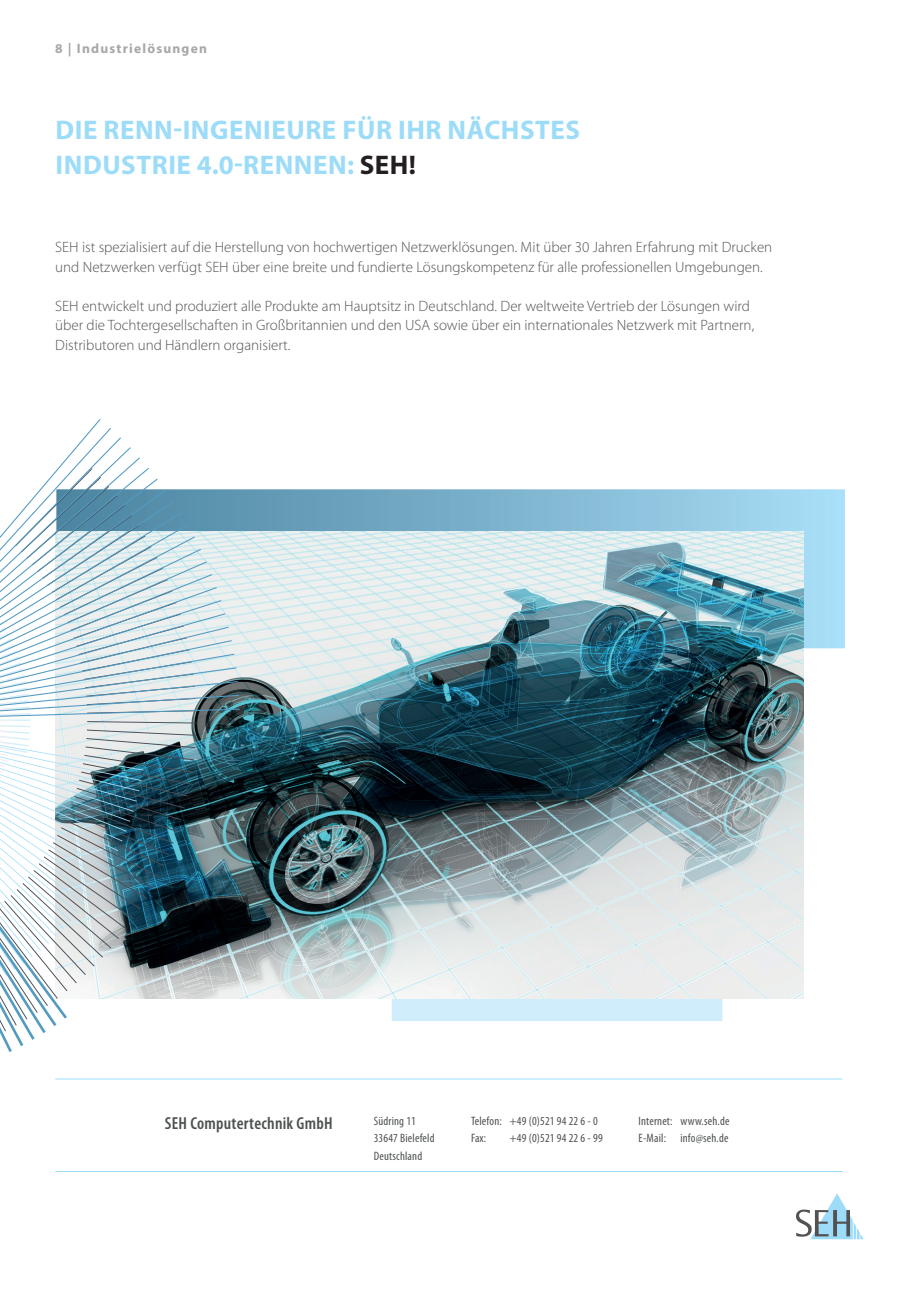
<style>
.page{position:relative;width:919px;height:1289px;background:#fff}
.page>*{position:absolute;margin:0;border:0;box-sizing:border-box;transform-origin:0 0}
.t1{font:700 27px/34.5px "Myriad Pro";letter-spacing:.02em;color:#9cdcf8}
.t2{font:600 condensed 17.4px "Myriad Pro";letter-spacing:.015em;color:#4e5151}
.t3{font:300 15px/19.5px "Myriad Pro";color:#535151}
.t4{font:700 13.5px "Myriad Pro";letter-spacing:.09em;color:#a7a6a9}
.t5{font:condensed 12.15px/17.4px "Myriad Pro";letter-spacing:.015em;color:#4e5151}
.s1{color:#231f20}
</style>
<div class="page">
<hr style="left:55px;top:1171px;width:787px;height:1px;background:#9cdcf8">
<hr style="left:55px;top:1078px;width:787px;height:1px;background:#9cdcf8">
<svg style="left:796px;top:1193px;width:67px;height:46px"></svg>
<div style="left:391px;top:998px;width:331px;height:22px;background:#cfedfb"></div>
<svg style="left:240px;top:489px;width:604px;height:162px;background:#8abfd9"></svg>
<img style="left:196px;top:531px;width:607px;height:467px">
<img style="left:0;top:716px;width:196px;height:336px">
<svg style="left:0;top:419px;width:240px;height:297px"></svg>
<p class="t4" style="left:55px;top:39px;width:153px">8 | Industrielösungen</p>
<h1 class="t1" style="left:56px;top:112px;width:526px">DIE RENN-INGENIEURE FÜR IHR NÄCHSTES<br>INDUSTRIE 4.0-RENNEN: <span class="s1">SEH!</span></h1>
<p class="t3" style="left:55px;top:237px;width:718px">SEH ist spezialisiert auf die Herstellung von hochwertigen Netzwerklösungen. Mit über 30 Jahren Erfahrung mit Drucken und Netzwerken verfügt SEH über eine breite und fundierte Lösungskompetenz für alle professionellen Umgebungen.</p>
<p class="t3" style="left:55px;top:296px;width:700px">SEH entwickelt und produziert alle Produkte am Hauptsitz in Deutschland. Der weltweite Vertrieb der Lösungen wird über die Tochtergesellschaften in Großbritannien und den USA sowie über ein internationales Netzwerk mit Partnern,<br>Distributoren und Händlern organisiert.</p>
<p class="t5" style="left:374px;top:1111px;width:62px">Südring 11<br>33647 Bielefeld<br>Deutschland</p>
<p class="t5" style="left:471px;top:1111px;width:128px">Telefon: +49 (0)521 94 22 6 - 0<br>Fax:</p>
<p class="t2" style="left:165px;top:1112px;width:169px">SEH Computertechnik GmbH</p>
<p class="t5" style="left:638px;top:1111px;width:93px">Internet: www.seh.de<br>E-Mail: info@seh.de</p>
<p class="t5" style="left:509px;top:1129px;width:95px">+49 (0)521 94 22 6 - 99</p>
</div>
